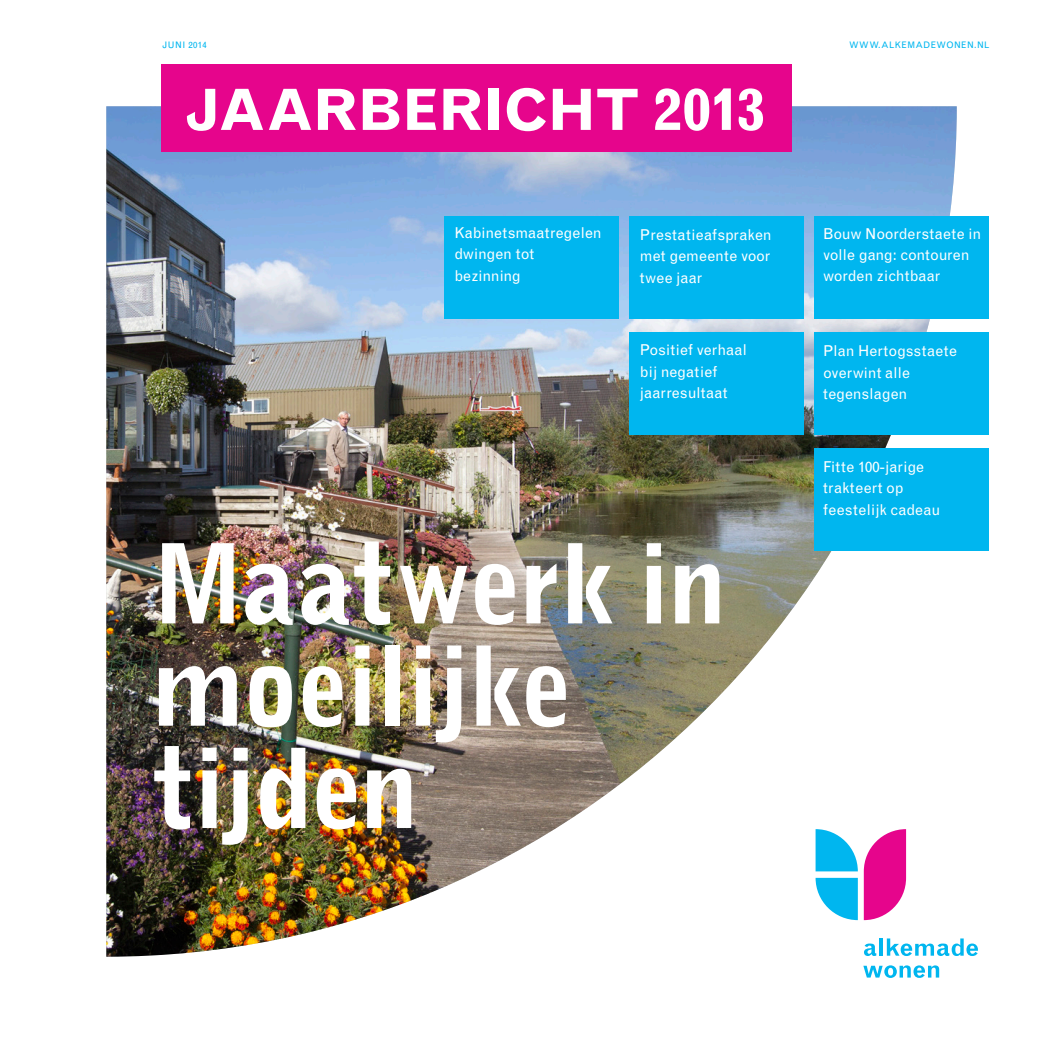
<style>
.page{position:relative;width:1063px;height:1063px;background:#fff}
.page>*{position:absolute;margin:0;border:0;box-sizing:border-box;transform-origin:0 0}
.Kop_pag__3{font:900 107.4px/102.3px "Grotesque";letter-spacing:-.025em;color:#fff}
.Kop_Huisraad{font:700 57px "Grotesque";letter-spacing:-.02em;color:#fff}
.tekst_blokjes_onderw{font:15px/21.3px "Grotesque";letter-spacing:.005em;color:#fff}
.t1{font:9px "Grotesque";letter-spacing:.05em;color:#00b6ef}
</style>
<div class="page">
<img style="left:106px;top:106px;width:851px;height:851px">
<svg style="left:816px;top:829px;width:42px;height:42px"></svg>
<svg style="left:816px;top:878px;width:42px;height:42px"></svg>
<svg style="left:864px;top:829px;width:42px;height:91px"></svg>
<svg style="left:864px;top:944px;width:12px;height:12px"></svg>
<hr style="left:880px;top:938px;width:3px;height:18px;background:#00b6ef">
<svg style="left:887px;top:938px;width:91px;height:18px"></svg>
<svg style="left:863px;top:965px;width:76px;height:13px"></svg>
<div style="left:162px;top:65px;width:630px;height:87px;background:#e6058c"></div>
<div style="left:814px;top:332px;width:175px;height:102px;background:#00b6ef"></div>
<div style="left:814px;top:448px;width:175px;height:102px;background:#00b6ef"></div>
<div style="left:444px;top:217px;width:175px;height:102px;background:#00b6ef"></div>
<div style="left:814px;top:217px;width:175px;height:102px;background:#00b6ef"></div>
<div style="left:629px;top:332px;width:175px;height:102px;background:#00b6ef"></div>
<div style="left:629px;top:217px;width:175px;height:102px;background:#00b6ef"></div>
<p class="t1" style="left:162px;top:39px;width:46px">JUNI 2014</p>
<p class="t1" style="left:849px;top:39px;width:142px">WWW.ALKEMADEWONEN.NL</p>
<p class="Kop_Huisraad" style="left:184px;top:76px;width:582px">JAARBERICHT 2013</p>
<p class="tekst_blokjes_onderw" style="left:454px;top:222px;width:149px">Kabinetsmaatregelen dwingen tot bezinning</p>
<p class="tekst_blokjes_onderw" style="left:640px;top:224px;width:133px;text-align:justify">Prestatieafspraken met gemeente voor twee jaar</p>
<p class="tekst_blokjes_onderw" style="left:823px;top:223px;width:160px">Bouw Noorderstaete in volle gang: contouren worden zichtbaar</p>
<p class="tekst_blokjes_onderw" style="left:640px;top:340px;width:108px">Positief verhaal bij negatief jaarresultaat</p>
<p class="tekst_blokjes_onderw" style="left:823px;top:341px;width:136px">Plan Hertogsstaete overwint alle tegenslagen</p>
<p class="Kop_pag__3" style="left:152px;top:533px;width:575px">Maatwerk in moeilijke tijden</p>
<p class="tekst_blokjes_onderw" style="left:823px;top:456px;width:119px">Fitte 100-jarige trakteert op feestelijk cadeau</p>
</div>
